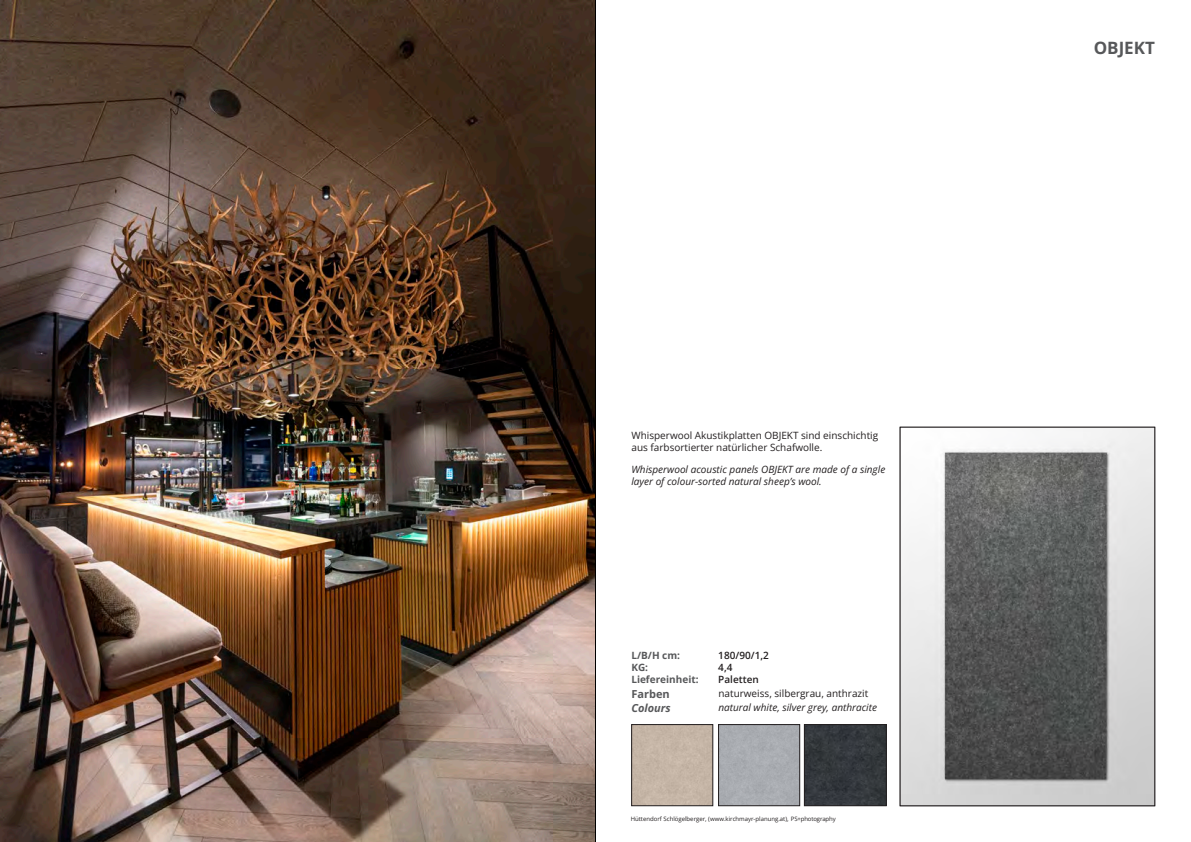
<style>
.page{position:relative;width:1191px;height:842px;background:#fff}
.page>*{position:absolute;margin:0;border:0;box-sizing:border-box;transform-origin:0 0}
.t1{font:700 17px "Open Sans";color:#57585a}
.t2{font:italic 700 11px "Open Sans";color:#57585a}
.t3{font:700 11px "Open Sans";color:#57585a}
.t4{font:italic 10px/12px "Open Sans";color:#231f20}
.t5{font:10px/12px "Open Sans";color:#231f20}
.t6{font:700 10px/12px "Open Sans";color:#57585a}
.t7{font:600 10px "Open Sans";color:#231f20}
.t8{font:6px "Open Sans";color:#231f20}
</style>
<div class="page">
<img style="left:0;top:0;width:595px;height:842px">
<img style="left:902px;top:429px;width:250px;height:375px">
<div style="left:900px;top:427px;width:254px;height:379px;border:1px solid #231f20"></div>
<div style="left:633px;top:726px;width:78px;height:78px;background:#c5b5a6"></div>
<div style="left:631px;top:724px;width:82px;height:82px;border:1px solid #231f20"></div>
<img style="left:806px;top:726px;width:78px;height:78px">
<div style="left:804px;top:724px;width:82px;height:82px;border:1px solid #231f20"></div>
<div style="left:720px;top:726px;width:78px;height:78px;background:#a9acb1"></div>
<div style="left:718px;top:724px;width:82px;height:82px;border:1px solid #231f20"></div>
<p class="t5" style="left:631px;top:429px;width:248px">Whisperwool Akustikplatten OBJEKT sind einschichtig aus farbsortierter natürlicher Schafwolle.</p>
<p class="t4" style="left:631px;top:463px;width:255px">Whisperwool acoustic panels OBJEKT are made of a single layer of colour-sorted natural sheep’s wool.</p>
<p class="t6" style="left:631px;top:649px;width:50px">L/B/H cm:</p>
<p class="t6" style="left:631px;top:661px;width:69px">KG:<br>Liefereinheit:</p>
<p class="t3" style="left:631px;top:686px;width:40px">Farben</p>
<p class="t2" style="left:631px;top:701px;width:41px">Colours</p>
<p class="t7" style="left:718px;top:649px;width:52px">180/90/1,2</p>
<p class="t7" style="left:718px;top:661px;width:16px">4,4</p>
<p class="t7" style="left:718px;top:673px;width:42px">Paletten</p>
<p class="t5" style="left:718px;top:687px;width:151px">naturweiss, silbergrau, anthrazit</p>
<p class="t4" style="left:718px;top:701px;width:160px">natural white, silver grey, anthracite</p>
<p class="t8" style="left:631px;top:814px;width:206px">Hüttendorf Schlögelberger, (www.kirchmayr-planung.at), PS+photography</p>
<p class="t1" style="left:1093px;top:36px;width:63px">OBJEKT</p>
</div>
